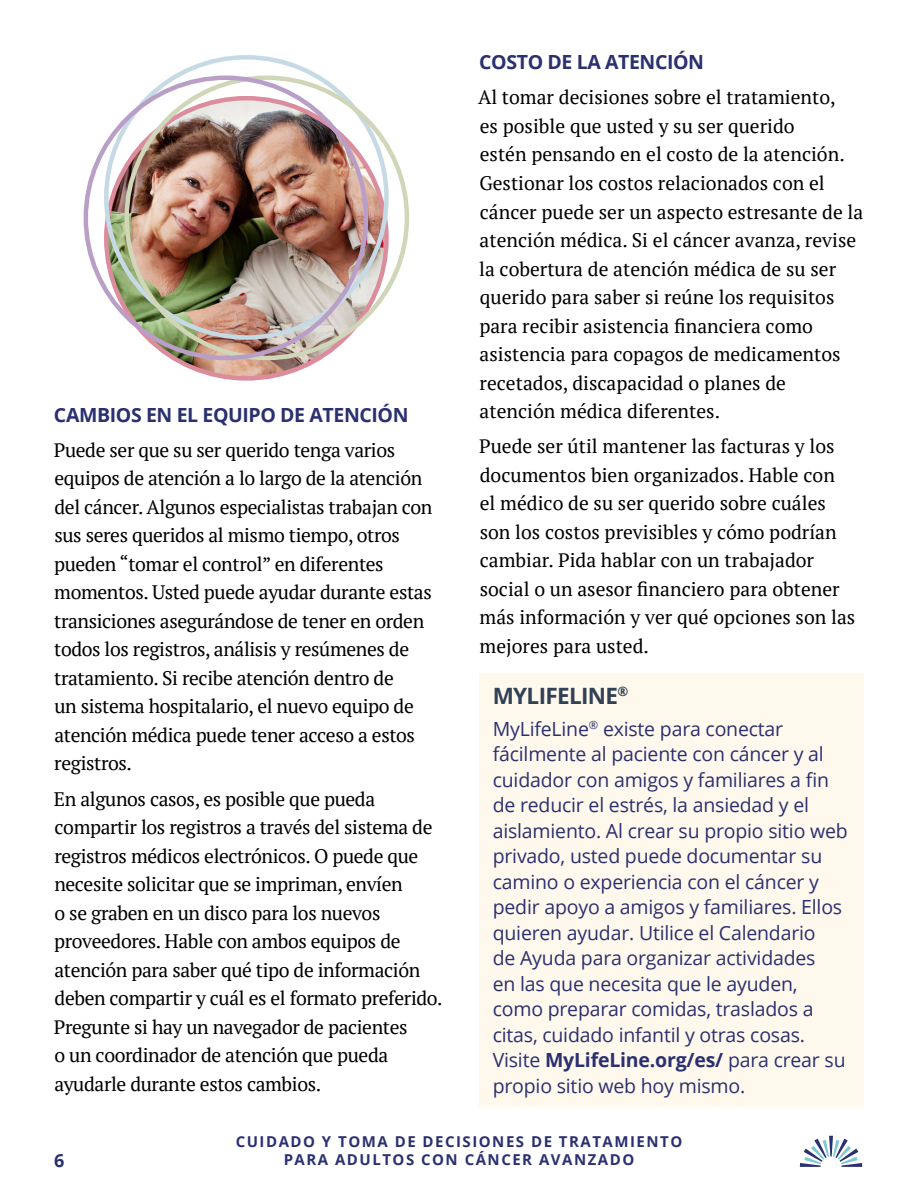
<style>
.page{position:relative;width:918px;height:1188px;background:#fff}
.page>*{position:absolute;margin:0;border:0;box-sizing:border-box;transform-origin:0 0}
.t1{font:700 22.5px "Open Sans";letter-spacing:-.03em;color:#314156}
.t2{font:19.5px/28.5px "PT Serif";letter-spacing:-.02em;color:#000}
.t3{font:19.5px/28.5px "PT Serif";color:#000}
.t4{font:19.5px/25.5px "Open Sans";letter-spacing:-.01em;color:#2a3070}
.t5{font:700 19.5px "Open Sans";letter-spacing:-.02em;color:#2a3070}
.t6{font:700 18px "Open Sans";color:#2a3070}
.t7{font:700 15px/18px "Open Sans";letter-spacing:.1em;color:#2a3070;text-align:center}
.s1{font-weight:700}
</style>
<div class="page">
<svg style="left:800px;top:1136px;width:62px;height:31px"></svg>
<div style="left:479px;top:673px;width:385px;height:433px;background:#fff8ec"></div>
<img style="left:106px;top:98px;width:280px;height:280px;border-radius:140px">
<p class="t5" style="left:54px;top:401px;width:356px">CAMBIOS EN EL EQUIPO DE ATENCIÓN</p>
<p class="t2" style="left:54px;top:435px;width:380px">Puede ser que su ser querido tenga varios equipos de atención a lo largo de la atención del cáncer. Algunos especialistas trabajan con sus seres queridos al mismo tiempo, otros pueden “tomar el control” en diferentes momentos. Usted puede ayudar durante estas transiciones asegurándose de tener en orden todos los registros, análisis y resúmenes de tratamiento. Si recibe atención dentro de<br>un sistema hospitalario, el nuevo equipo de atención médica puede tener acceso a estos registros.</p>
<p class="t2" style="left:54px;top:784px;width:390px">En algunos casos, es posible que pueda compartir los registros a través del sistema de registros médicos electrónicos. O puede que necesite solicitar que se impriman, envíen<br>o se graben en un disco para los nuevos proveedores. Hable con ambos equipos de atención para saber qué tipo de información deben compartir y cuál es el formato preferido.<br>Pregunte si hay un navegador de pacientes<br>o un coordinador de atención que pueda ayudarle durante estos cambios.</p>
<p class="t5" style="left:479px;top:48px;width:226px">COSTO DE LA ATENCIÓN</p>
<p class="t3" style="left:478px;top:83px;width:387px">Al tomar decisiones sobre el tratamiento,<br>es posible que usted y su ser querido<br>estén pensando en el costo de la atención.<br>Gestionar los costos relacionados con el cáncer puede ser un aspecto estresante de la atención médica. Si el cáncer avanza, revise la cobertura de atención médica de su ser querido para saber si reúne los requisitos para recibir asistencia financiera como asistencia para copagos de medicamentos recetados, discapacidad o planes de atención médica diferentes.</p>
<p class="t3" style="left:479px;top:432px;width:378px">Puede ser útil mantener las facturas y los documentos bien organizados. Hable con<br>el médico de su ser querido sobre cuáles son los costos previsibles y cómo podrían cambiar. Pida hablar con un trabajador social o un asesor financiero para obtener más información y ver qué opciones son las mejores para usted.</p>
<p class="t1" style="left:493px;top:680px;width:137px">MYLIFELINE<sup>®</sup></p>
<p class="t4" style="left:493px;top:715px;width:357px">MyLifeLine<sup>®</sup> existe para conectar fácilmente al paciente con cáncer y al cuidador con amigos y familiares a fin de reducir el estrés, la ansiedad y el aislamiento. Al crear su propio sitio web privado, usted puede documentar su camino o experiencia con el cáncer y pedir apoyo a amigos y familiares. Ellos quieren ayudar. Utilice el Calendario<br>de Ayuda para organizar actividades<br>en las que necesita que le ayuden, como preparar comidas, traslados a citas, cuidado infantil y otras cosas.<br>Visite <span class="s1">MyLifeLine.org/es/</span> para crear su propio sitio web hoy mismo.</p>
<p class="t6" style="left:54px;top:1148px;width:12px">6</p>
<p class="t7" style="left:236px;top:1132px;width:448px">CUIDADO Y TOMA DE DECISIONES DE TRATAMIENTO<br>PARA ADULTOS CON CÁNCER AVANZADO</p>
</div>
